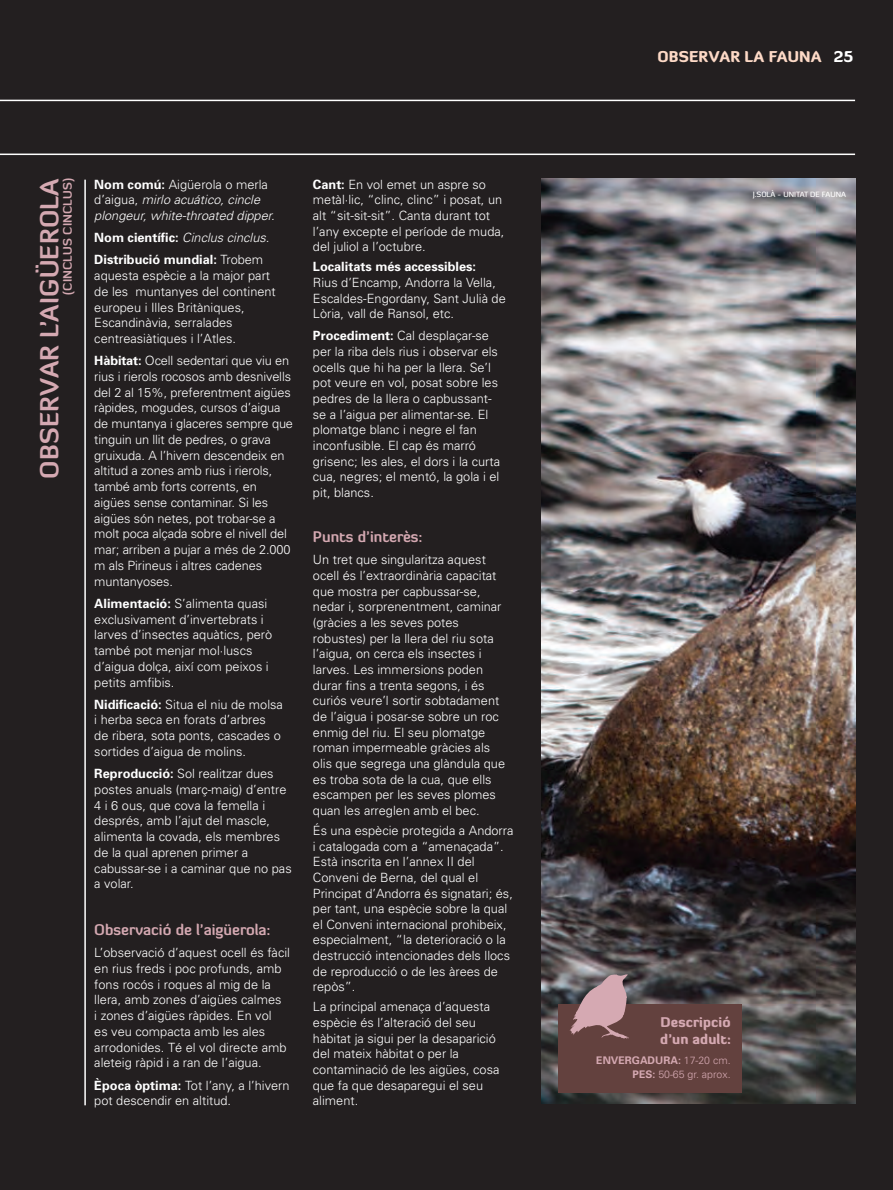
<style>
.page{position:relative;width:893px;height:1190px;background:#fff}
.page>*{position:absolute;margin:0;border:0;box-sizing:border-box;transform-origin:0 0}
.t1{font:700 25.5px "Diavlo";letter-spacing:.01em;color:#d5a9b2}
.t2{font:700 15px "Diavlo";color:#d5a9b2}
.t3{font:900 15px "Diavlo";letter-spacing:.01em;color:#fdd9c6}
.t4{font:900 15px "Diavlo";color:#fff}
.t5{font:900 13.5px/16.5px "Diavlo";letter-spacing:.01em;color:#d5a9b2}
.t6{font:300 12.75px/15.6px "Univers";color:#fff}
.t7{font:italic 300 12.75px/15.8px "Univers LT Std";color:#fff}
.t8{font:700 12.75px/22px "Univers";color:#fff}
.t9{font:700 12px "Diavlo";letter-spacing:.01em;color:#d5a9b2}
.t10{font:300 10.5px/14.1px "Univers";color:#d5a9b2;text-align:right}
.t11{font:500 7.5px "Diavlo";color:#fff}
.s1{font-family:"Univers";font-weight:700;font-style:normal}
.s2{font-family:"Univers";font-style:normal}
.s3{font-family:"Univers LT Std";font-weight:300;font-style:italic}
.s4{font-weight:300}
.s5{font-weight:700}
</style>
<div class="page">
<div style="left:0;top:0;width:892px;height:1190px;background:#231f20"></div>
<img style="left:541px;top:178px;width:313px;height:926px">
<hr style="left:84px;top:180px;width:2px;height:925px;background:#fff">
<hr style="left:0;top:154px;width:854px;height:1px;background:#fff">
<hr style="left:0;top:100px;width:854px;height:1px;background:#fff">
<div style="left:558px;top:1004px;width:183px;height:88px;background:#63413e"></div>
<svg style="left:569px;top:974px;width:59px;height:65px"></svg>
<p class="t1" style="left:33px;top:479px;width:302px;rotate:-90deg">Observar l’aigüerola</p>
<p class="t9" style="left:60px;top:295px;width:118px;rotate:-90deg">(Cinclus cinclus)</p>
<p class="t7" style="left:94px;top:176px;width:182px"><span class="s1">Nom comú:</span> <span class="s2">Aigüerola o merla d’aigua,</span> mirlo acuático, cincle plongeur, white-throated dipper.</p>
<p class="t8" style="left:94px;top:226px;width:176px">Nom científic: <span class="s3">Cinclus cinclus.<br></span>Distribució mundial: <span class="s4">Trobem</span></p>
<p class="t6" style="left:94px;top:268px;width:183px">aquesta espècie a la major part de les muntanyes del continent europeu i Illes Britàniques,<br>Escandinàvia, serralades centreasiàtiques i l’Atles.</p>
<p class="t6" style="left:94px;top:353px;width:200px"><span class="s5">Hàbitat:</span> Ocell sedentari que viu en rius i rierols rocosos amb desnivells del 2 al 15%, preferentment aigües ràpides, mogudes, cursos d’aigua de muntanya i glaceres sempre que tinguin un llit de pedres, o grava gruixuda. A l’hivern descendeix en altitud a zones amb rius i rierols, també amb forts corrents, en aigües sense contaminar. Si les aigües són netes, pot trobar-se a molt poca alçada sobre el nivell del mar; arriben a pujar a més de 2.000 m als Pirineus i altres cadenes muntanyoses.</p>
<p class="t6" style="left:94px;top:595px;width:179px"><span class="s5">Alimentació:</span> S’alimenta quasi exclusivament d’invertebrats i larves d’insectes aquàtics, però també pot menjar mol·luscs d’aigua dolça, així com peixos i petits amfibis.</p>
<p class="t6" style="left:94px;top:696px;width:190px"><span class="s5">Nidificació:</span> Situa el niu de molsa i herba seca en forats d’arbres de ribera, sota ponts, cascades o sortides d’aigua de molins.</p>
<p class="t6" style="left:94px;top:766px;width:199px"><span class="s5">Reproducció:</span> Sol realitzar dues postes anuals (març-maig) d’entre<br>4 i 6 ous, que cova la femella i després, amb l’ajut del mascle, alimenta la covada, els membres de la qual aprenen primer a cabussar-se i a caminar que no pas a volar.</p>
<p class="t2" style="left:94px;top:920px;width:177px">Observació de l’aigüerola:</p>
<p class="t6" style="left:94px;top:945px;width:197px">L’observació d’aquest ocell és fàcil en rius freds i poc profunds, amb fons rocós i roques al mig de la llera, amb zones d’aigües calmes<br>i zones d’aigües ràpides. En vol<br>es veu compacta amb les ales arrodonides. Té el vol directe amb aleteig ràpid i a ran de l’aigua.</p>
<p class="t6" style="left:94px;top:1077px;width:197px"><span class="s5">Època òptima:</span> Tot l’any, a l’hivern pot descendir en altitud.</p>
<p class="t6" style="left:313px;top:176px;width:193px"><span class="s5">Cant:</span> En vol emet un aspre so metàl·lic, “clinc, clinc” i posat, un alt “sit-sit-sit”. Canta durant tot l’any excepte el període de muda, del juliol a l’octubre.</p>
<p class="t6" style="left:313px;top:259px;width:194px"><span class="s5">Localitats més accessibles:<br></span>Rius d’Encamp, Andorra la Vella,<br>Escaldes-Engordany, Sant Julià de<br>Lòria, vall de Ransol, etc.</p>
<p class="t6" style="left:313px;top:328px;width:189px"><span class="s5">Procediment:</span> Cal desplaçar-se per la riba dels rius i observar els ocells que hi ha per la llera. Se’l pot veure en vol, posat sobre les pedres de la llera o capbussant&shy;se a l’aigua per alimentar-se. El plomatge blanc i negre el fan inconfusible. El cap és marró grisenc; les ales, el dors i la curta cua, negres; el mentó, la gola i el pit, blancs.</p>
<p class="t2" style="left:313px;top:527px;width:111px">Punts d’interès:</p>
<p class="t6" style="left:313px;top:552px;width:194px">Un tret que singularitza aquest ocell és l’extraordinària capacitat que mostra per capbussar-se, nedar i, sorprenentment, caminar (gràcies a les seves potes robustes) per la llera del riu sota l’aigua, on cerca els insectes i larves. Les immersions poden durar fins a trenta segons, i és curiós veure’l sortir sobtadament de l’aigua i posar-se sobre un roc enmig del riu. El seu plomatge roman impermeable gràcies als olis que segrega una glàndula que es troba sota de la cua, que ells escampen per les seves plomes quan les arreglen amb el bec.</p>
<p class="t6" style="left:313px;top:822px;width:202px">És una espècie protegida a Andorra i catalogada com a “amenaçada”.<br>Està inscrita en l’annex II del<br>Conveni de Berna, del qual el<br>Principat d’Andorra és signatari; és, per tant, una espècie sobre la qual el Conveni internacional prohibeix, especialment, “la deterioració o la destrucció intencionades dels llocs de reproducció o de les àrees de repòs”.</p>
<p class="t6" style="left:313px;top:999px;width:188px">La principal amenaça d’aquesta espècie és l’alteració del seu hàbitat ja sigui per la desaparició del mateix hàbitat o per la contaminació de les aigües, cosa que fa que desaparegui el seu aliment.</p>
<p class="t3" style="left:657px;top:47px;width:166px">OBSERVAR LA FAUNA</p>
<p class="t4" style="left:833px;top:47px;width:21px">25</p>
<p class="t11" style="left:752px;top:189px;width:95px">J.SOLÀ - UNITAT DE FAUNA</p>
<p class="t5" style="left:660px;top:1013px;width:72px">DESCRIPCIÓ<br>D’UN ADULT:</p>
<p class="t10" style="left:596px;top:1053px;width:136px"><span class="s5">Envergadura:</span> 17-20 cm.<br><span class="s5">Pes:</span> 50-65 gr. aprox.</p>
</div>
